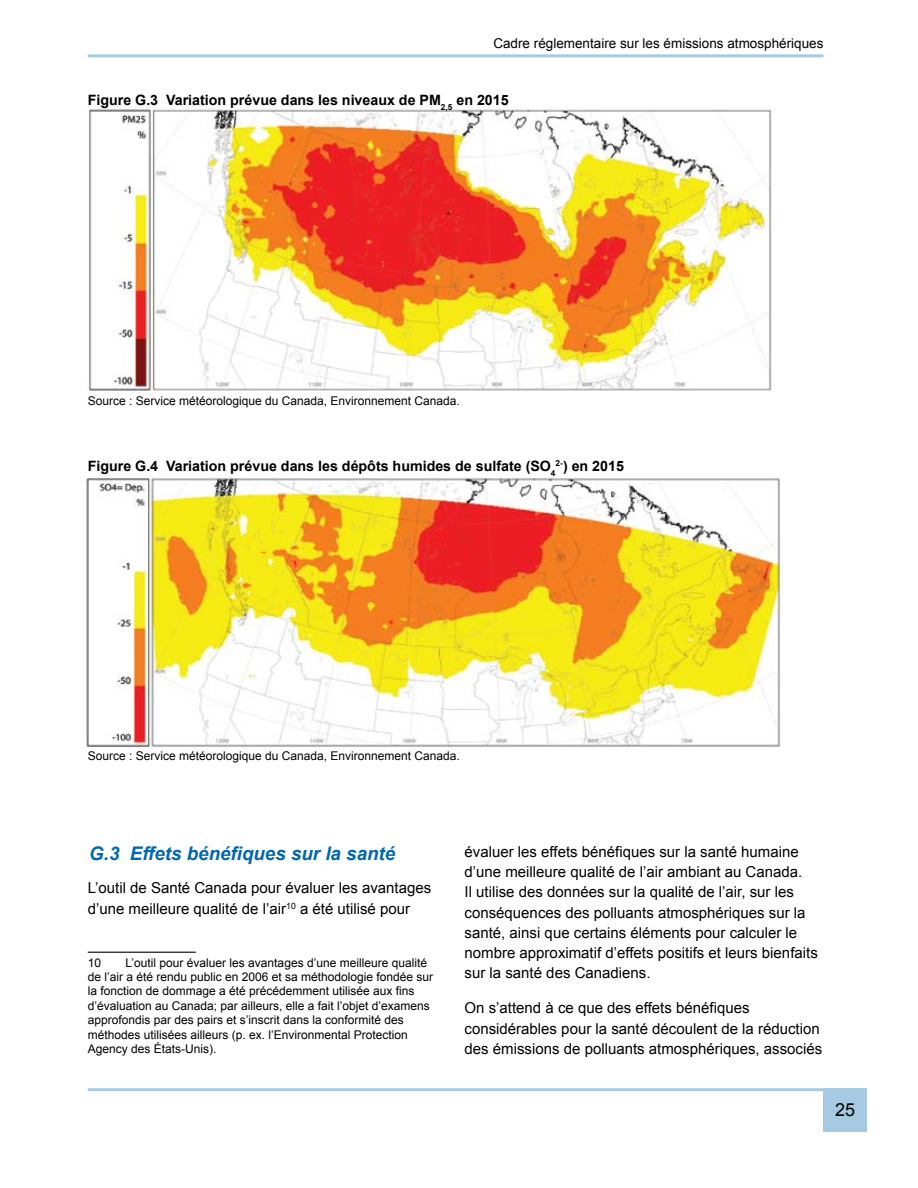
<style>
.page{position:relative;width:918px;height:1188px;background:#fff}
.page>*{position:absolute;margin:0;border:0;box-sizing:border-box;transform-origin:0 0}
.t1{font:italic 700 18.75px "Arial";color:#0067ab}
.t2{font:18px "Arial";color:#000}
.t3{font:15px/20.2px "Arial";color:#000}
.t4{font:700 14.25px "Arial";color:#000}
.t5{font:13.5px "Arial";color:#000}
.t6{font:12px/14.4px "Arial";color:#000}
</style>
<div class="page">
<hr style="left:88px;top:54px;width:736px;height:3px;background:#a6cae2">
<hr style="left:88px;top:1088px;width:736px;height:3px;background:#a6cae2">
<div style="left:824px;top:1088px;width:43px;height:43px;background:#a6cae2"></div>
<hr style="left:88px;top:952px;width:108px;height:1px;background:#000">
<img style="left:82px;top:476px;width:699px;height:272px">
<img style="left:88px;top:107px;width:687px;height:284px">
<p class="t5" style="left:493px;top:35px;width:332px">Cadre réglementaire sur les émissions atmosphériques</p>
<p class="t4" style="left:88px;top:90px;width:422px">Figure G.3 Variation prévue dans les niveaux de PM<sub>2,5</sub> en 2015</p>
<p class="t6" style="left:88px;top:393px;width:374px">Source : Service météorologique du Canada, Environnement Canada.</p>
<p class="t4" style="left:88px;top:456px;width:538px">Figure G.4 Variation prévue dans les dépôts humides de sulfate (SO<sub>4</sub><sup>2-</sup>) en 2015</p>
<p class="t6" style="left:88px;top:748px;width:374px">Source : Service météorologique du Canada, Environnement Canada.</p>
<p class="t1" style="left:89px;top:841px;width:307px">G.3 Effets bénéfiques sur la santé</p>
<p class="t3" style="left:88px;top:878px;width:345px">L’outil de Santé Canada pour évaluer les avantages d’une meilleure qualité de l’air<sup>10</sup> a été utilisé pour</p>
<p class="t6" style="left:88px;top:955px;width:347px;text-indent:38px">L’outil pour évaluer les avantages d’une meilleure qualité de l’air a été rendu public en 2006 et sa méthodologie fondée sur la fonction de dommage a été précédemment utilisée aux fins d’évaluation au Canada; par ailleurs, elle a fait l’objet d’examens approfondis par des pairs et s’inscrit dans la conformité des méthodes utilisées ailleurs (p. ex. l’Environmental Protection Agency des États-Unis).</p>
<p class="t6" style="left:88px;top:955px;width:15px">10</p>
<p class="t3" style="left:465px;top:842px;width:355px">évaluer les effets bénéfiques sur la santé humaine d’une meilleure qualité de l’air ambiant au Canada.<br>Il utilise des données sur la qualité de l’air, sur les conséquences des polluants atmosphériques sur la santé, ainsi que certains éléments pour calculer le nombre approximatif d’effets positifs et leurs bienfaits sur la santé des Canadiens.</p>
<p class="t3" style="left:465px;top:998px;width:359px">On s’attend à ce que des effets bénéfiques considérables pour la santé découlent de la réduction des émissions de polluants atmosphériques, associés</p>
<p class="t2" style="left:835px;top:1098px;width:22px">25</p>
</div>
